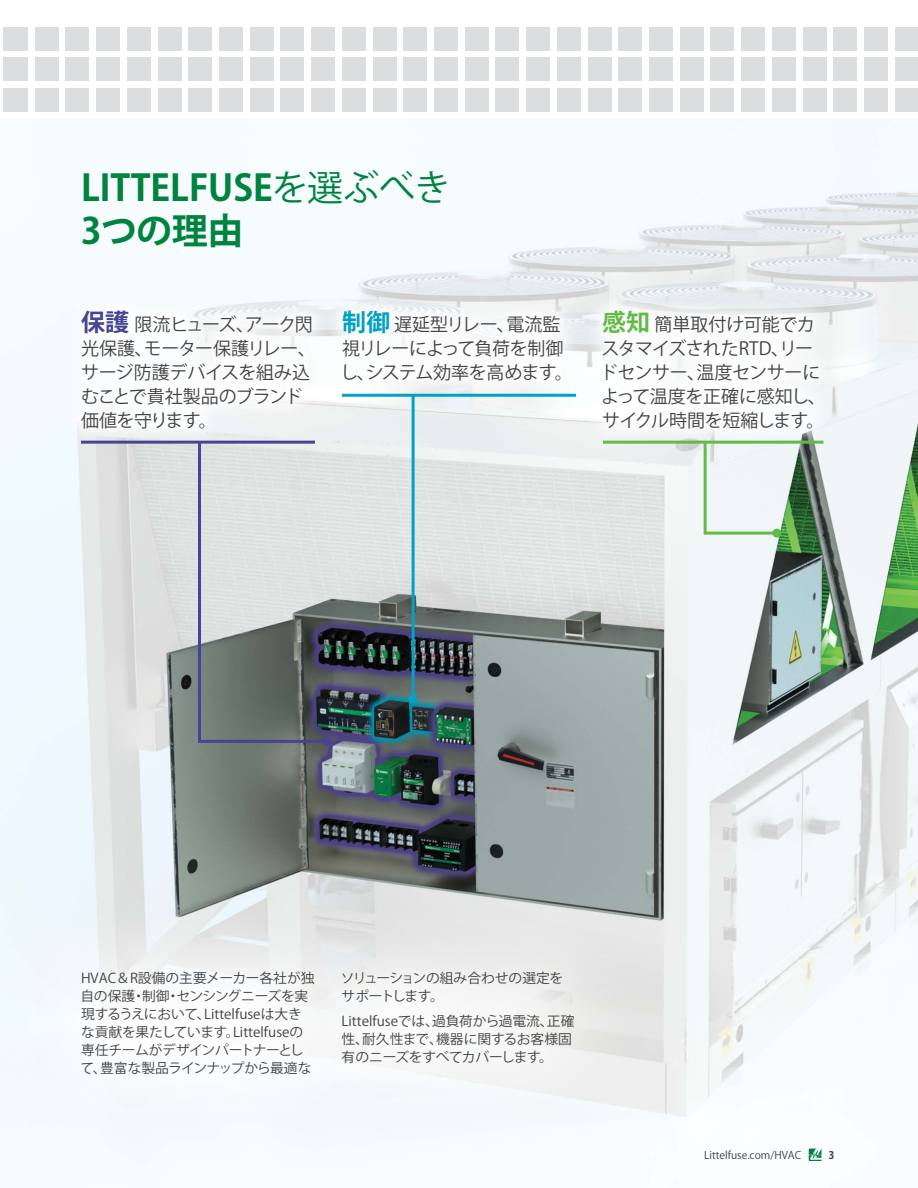
<style>
.page{position:relative;width:918px;height:1188px;background:#fff}
.page>*{position:absolute;margin:0;border:0;box-sizing:border-box;transform-origin:0 0}
.Section_Head{font:700 36px/43.5px "Koz Go Pr 6 N";color:#00833e}
.SubTitleTOC{font:18px/24px "Koz Go Pr 6 N";letter-spacing:-.02em;color:#414042}
.Body{font:13.5px/18px "Koz Go Pr 6 N";letter-spacing:-.01em;color:#414042}
.t1{font:10.5px "Koz Go Pr 6 N";color:#414042}
.t2{font:700 10.5px "Koz Go Pr 6 N";color:#414042}
.s1{font-weight:400}
.s2{font-weight:700;font-size:24px;color:#454495}
.s3{font-weight:700;font-size:24px;color:#00a2c5}
.s4{font-weight:700;font-size:24px;color:#62bb46}
</style>
<div class="page">
<img style="left:0;top:119px;width:918px;height:1046px">
<svg style="left:196px;top:452px;width:134px;height:292px;background:#a7acad"></svg>
<div style="left:322px;top:737px;width:10px;height:9px;background:#454495;border-radius:50%"></div>
<hr style="left:412px;top:395px;width:3px;height:304px;background:#00a2c5">
<div style="left:409px;top:695px;width:9px;height:9px;background:#00a2c5;border-radius:50%"></div>
<svg style="left:702px;top:452px;width:78px;height:84px"></svg>
<div style="left:772px;top:529px;width:9px;height:9px;background:#62bb46;border-radius:50%"></div>
<div style="left:59px;top:287px;width:276px;height:165px;background:#fff;opacity:.75"></div>
<div style="left:63px;top:291px;width:268px;height:156px;background:#fff"></div>
<svg style="left:6px;top:896px;width:641px;height:254px;fill:#f4f8f9"></svg>
<div style="left:580px;top:287px;width:261px;height:165px;background:#fff;opacity:.75"></div>
<div style="left:584px;top:292px;width:253px;height:155px;background:#fff;opacity:.8"></div>
<div style="left:319px;top:287px;width:267px;height:117px;background:#fff;opacity:.75"></div>
<div style="left:324px;top:292px;width:257px;height:107px;background:#fff;opacity:.8"></div>
<hr style="left:81px;top:441px;width:234px;height:3px;background:#454495">
<hr style="left:603px;top:441px;width:221px;height:3px;background:#62bb46">
<hr style="left:342px;top:394px;width:234px;height:3px;background:#00a2c5">
<div style="left:96px;top:27px;width:24px;height:23px;background:#dcddde"></div>
<div style="left:127px;top:27px;width:24px;height:23px;background:#dcddde"></div>
<div style="left:158px;top:27px;width:23px;height:23px;background:#dcddde"></div>
<div style="left:96px;top:58px;width:24px;height:23px;background:#dcddde"></div>
<div style="left:127px;top:58px;width:24px;height:23px;background:#dcddde"></div>
<div style="left:158px;top:58px;width:23px;height:23px;background:#dcddde"></div>
<div style="left:96px;top:88px;width:24px;height:24px;background:#dcddde"></div>
<div style="left:66px;top:27px;width:23px;height:23px;background:#dcddde"></div>
<div style="left:66px;top:58px;width:23px;height:23px;background:#dcddde"></div>
<div style="left:66px;top:88px;width:23px;height:24px;background:#dcddde"></div>
<div style="left:35px;top:27px;width:23px;height:23px;background:#dcddde"></div>
<div style="left:35px;top:58px;width:23px;height:23px;background:#dcddde"></div>
<div style="left:35px;top:88px;width:23px;height:24px;background:#dcddde"></div>
<div style="left:4px;top:27px;width:24px;height:23px;background:#dcddde"></div>
<div style="left:4px;top:58px;width:24px;height:23px;background:#dcddde"></div>
<div style="left:4px;top:88px;width:24px;height:24px;background:#dcddde"></div>
<div style="left:127px;top:88px;width:24px;height:24px;background:#dcddde"></div>
<div style="left:158px;top:88px;width:23px;height:24px;background:#dcddde"></div>
<div style="left:188px;top:27px;width:24px;height:23px;background:#dcddde"></div>
<div style="left:188px;top:58px;width:24px;height:23px;background:#dcddde"></div>
<div style="left:188px;top:88px;width:24px;height:24px;background:#dcddde"></div>
<div style="left:219px;top:27px;width:24px;height:23px;background:#dcddde"></div>
<div style="left:219px;top:58px;width:24px;height:23px;background:#dcddde"></div>
<div style="left:219px;top:88px;width:24px;height:24px;background:#dcddde"></div>
<div style="left:250px;top:27px;width:23px;height:23px;background:#dcddde"></div>
<div style="left:250px;top:58px;width:23px;height:23px;background:#dcddde"></div>
<div style="left:250px;top:88px;width:23px;height:24px;background:#dcddde"></div>
<div style="left:281px;top:27px;width:23px;height:23px;background:#dcddde"></div>
<div style="left:281px;top:58px;width:23px;height:23px;background:#dcddde"></div>
<div style="left:281px;top:88px;width:23px;height:24px;background:#dcddde"></div>
<div style="left:311px;top:27px;width:24px;height:23px;background:#dcddde"></div>
<div style="left:311px;top:58px;width:24px;height:23px;background:#dcddde"></div>
<div style="left:311px;top:88px;width:24px;height:24px;background:#dcddde"></div>
<div style="left:342px;top:27px;width:24px;height:23px;background:#dcddde"></div>
<div style="left:342px;top:58px;width:24px;height:23px;background:#dcddde"></div>
<div style="left:342px;top:88px;width:24px;height:24px;background:#dcddde"></div>
<div style="left:373px;top:27px;width:23px;height:23px;background:#dcddde"></div>
<div style="left:373px;top:58px;width:23px;height:23px;background:#dcddde"></div>
<div style="left:373px;top:88px;width:23px;height:24px;background:#dcddde"></div>
<div style="left:404px;top:27px;width:23px;height:23px;background:#dcddde"></div>
<div style="left:404px;top:58px;width:23px;height:23px;background:#dcddde"></div>
<div style="left:404px;top:88px;width:23px;height:24px;background:#dcddde"></div>
<div style="left:434px;top:27px;width:24px;height:23px;background:#dcddde"></div>
<div style="left:434px;top:58px;width:24px;height:23px;background:#dcddde"></div>
<div style="left:434px;top:88px;width:24px;height:24px;background:#dcddde"></div>
<div style="left:465px;top:27px;width:23px;height:23px;background:#dcddde"></div>
<div style="left:465px;top:58px;width:23px;height:23px;background:#dcddde"></div>
<div style="left:465px;top:88px;width:23px;height:24px;background:#dcddde"></div>
<div style="left:496px;top:27px;width:23px;height:23px;background:#dcddde"></div>
<div style="left:496px;top:58px;width:23px;height:23px;background:#dcddde"></div>
<div style="left:496px;top:88px;width:23px;height:24px;background:#dcddde"></div>
<div style="left:526px;top:27px;width:24px;height:23px;background:#dcddde"></div>
<div style="left:526px;top:58px;width:24px;height:23px;background:#dcddde"></div>
<div style="left:526px;top:88px;width:24px;height:24px;background:#dcddde"></div>
<div style="left:557px;top:27px;width:24px;height:23px;background:#dcddde"></div>
<div style="left:557px;top:58px;width:24px;height:23px;background:#dcddde"></div>
<div style="left:557px;top:88px;width:24px;height:24px;background:#dcddde"></div>
<div style="left:588px;top:27px;width:23px;height:23px;background:#dcddde"></div>
<div style="left:588px;top:58px;width:23px;height:23px;background:#dcddde"></div>
<div style="left:588px;top:88px;width:23px;height:24px;background:#dcddde"></div>
<div style="left:619px;top:27px;width:23px;height:23px;background:#dcddde"></div>
<div style="left:619px;top:58px;width:23px;height:23px;background:#dcddde"></div>
<div style="left:619px;top:88px;width:23px;height:24px;background:#dcddde"></div>
<div style="left:649px;top:27px;width:24px;height:23px;background:#dcddde"></div>
<div style="left:649px;top:58px;width:24px;height:23px;background:#dcddde"></div>
<div style="left:649px;top:88px;width:24px;height:24px;background:#dcddde"></div>
<div style="left:680px;top:27px;width:23px;height:23px;background:#dcddde"></div>
<div style="left:680px;top:58px;width:23px;height:23px;background:#dcddde"></div>
<div style="left:680px;top:88px;width:23px;height:24px;background:#dcddde"></div>
<div style="left:711px;top:27px;width:23px;height:23px;background:#dcddde"></div>
<div style="left:711px;top:58px;width:23px;height:23px;background:#dcddde"></div>
<div style="left:711px;top:88px;width:23px;height:24px;background:#dcddde"></div>
<div style="left:741px;top:27px;width:24px;height:23px;background:#dcddde"></div>
<div style="left:741px;top:58px;width:24px;height:23px;background:#dcddde"></div>
<div style="left:741px;top:88px;width:24px;height:24px;background:#dcddde"></div>
<div style="left:772px;top:27px;width:24px;height:23px;background:#dcddde"></div>
<div style="left:772px;top:58px;width:24px;height:23px;background:#dcddde"></div>
<div style="left:772px;top:88px;width:24px;height:24px;background:#dcddde"></div>
<div style="left:803px;top:27px;width:23px;height:23px;background:#dcddde"></div>
<div style="left:803px;top:58px;width:23px;height:23px;background:#dcddde"></div>
<div style="left:803px;top:88px;width:23px;height:24px;background:#dcddde"></div>
<div style="left:834px;top:27px;width:23px;height:23px;background:#dcddde"></div>
<div style="left:834px;top:58px;width:23px;height:23px;background:#dcddde"></div>
<div style="left:834px;top:88px;width:23px;height:24px;background:#dcddde"></div>
<div style="left:895px;top:27px;width:23px;height:23px;background:#dcddde"></div>
<div style="left:895px;top:58px;width:23px;height:23px;background:#dcddde"></div>
<div style="left:895px;top:88px;width:23px;height:24px;background:#dcddde"></div>
<div style="left:864px;top:27px;width:24px;height:23px;background:#dcddde"></div>
<div style="left:864px;top:58px;width:24px;height:23px;background:#dcddde"></div>
<div style="left:864px;top:88px;width:24px;height:24px;background:#dcddde"></div>
<svg style="left:809px;top:1149px;width:13px;height:12px"></svg>
<p class="Section_Head" style="left:81px;top:166px;width:371px">LITTELFUSE<span class="s1">を選ぶべき<br></span>3つの理由</p>
<p class="SubTitleTOC" style="left:81px;top:313px;width:236px"><span class="s2">保護</span>限流ヒューズ、アーク閃光保護、モーター保護リレー、サージ防護デバイスを組み込むことで貴社製品のブランド価値を守ります。</p>
<p class="SubTitleTOC" style="left:340px;top:313px;width:234px"><span class="s3">制御</span>遅延型リレー、電流監視リレーによって負荷を制御し、システム効率を高めます。</p>
<p class="SubTitleTOC" style="left:600px;top:313px;width:227px"><span class="s4">感知</span>簡単取付け可能でカスタマイズされたRTD、リードセンサー、温度センサーによって温度を正確に感知し、サイクル時間を短縮します。</p>
<p class="Body" style="left:81px;top:969px;width:236px">HVAC＆R設備の主要メーカー各社が独自の保護・制御・センシングニーズを実現するうえにおいて、Littelfuseは大きな貢献を果たしています。Littelfuseの専任チームがデザインパートナーとして、豊富な製品ラインナップから最適な</p>
<p class="Body" style="left:341px;top:969px;width:224px">ソリューションの組み合わせの選定をサポートします。</p>
<p class="Body" style="left:342px;top:1012px;width:234px">Littelfuseでは、過負荷から過電流、正確性、耐久性まで、機器に関するお客様固有のニーズをすべてカバーします。</p>
<p class="t1" style="left:704px;top:1149px;width:99px">Littelfuse.com/HVAC</p>
<p class="t2" style="left:828px;top:1149px;width:8px">3</p>
</div>
